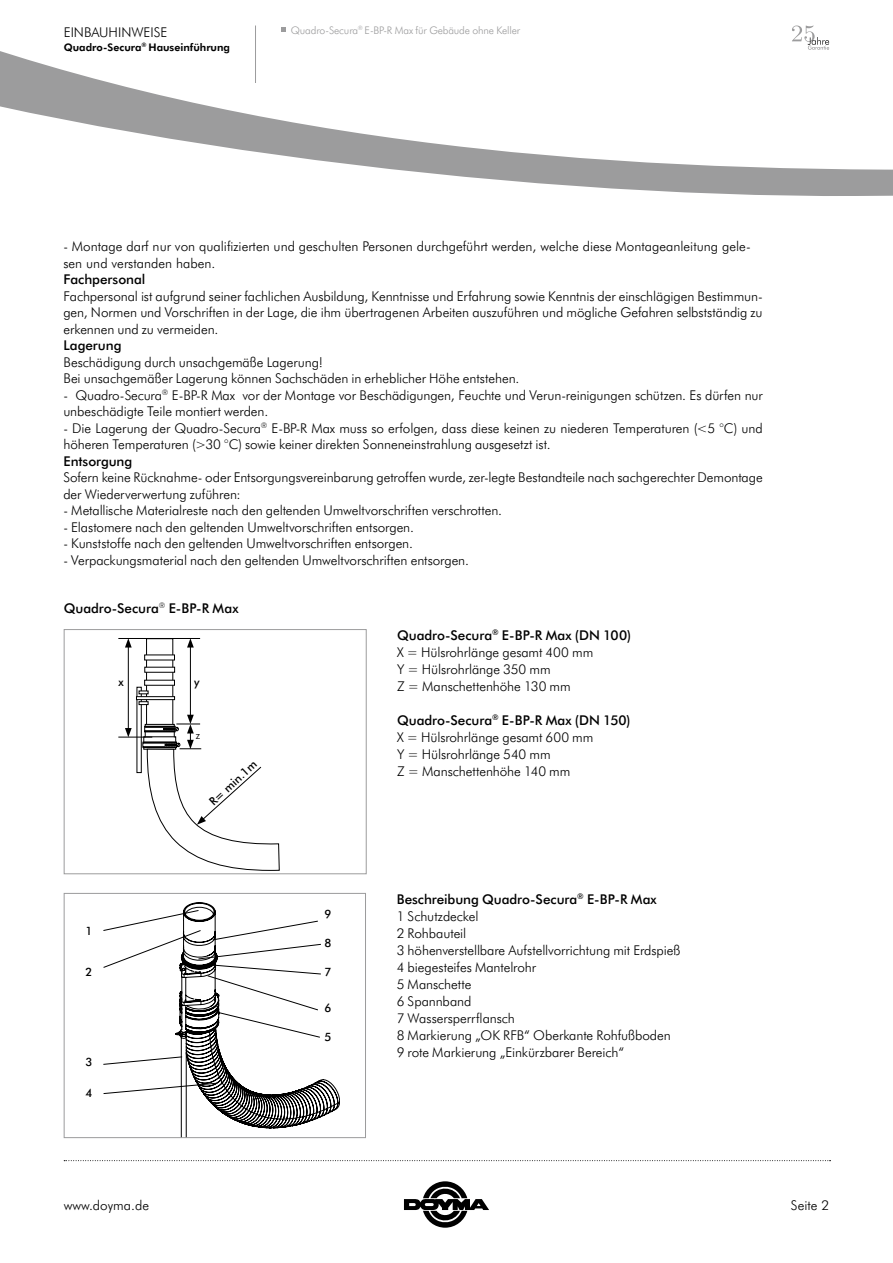
<style>
.page{position:relative;width:893px;height:1263px;background:#fff}
.page>*{position:absolute;margin:0;border:0;box-sizing:border-box;transform-origin:0 0}
.t1{font:300 13.5px/17px "Futura BT";letter-spacing:-.005em;color:#000}
.t2{font:500 13.5px "Futura BT";letter-spacing:-.005em;color:#000}
.t3{font:500 11.55px "Futura BT";color:#000}
.t4{font:300 11.55px "Futura BT";color:#000}
.t5{font:300 10.5px "Futura BT";letter-spacing:-.015em;color:#9c9c9d}
.t6{font:700 10.5px "Futura BT";color:#000}
.s1{font-weight:500}
</style>
<div class="page">
<svg style="left:0;top:25px;width:893px;height:171px"></svg>
<hr style="left:255px;top:26px;width:1px;height:57px;background:#9c9c9d">
<svg style="left:404px;top:1181px;width:85px;height:47px"></svg>
<svg style="left:281px;top:28px;width:5px;height:4px"></svg>
<svg style="left:64px;top:1160px;width:767px;height:1px"></svg>
<svg style="left:137px;top:687px;width:4px;height:86px"></svg>
<div style="left:146px;top:639px;width:27px;height:87px;background:#fff;border:1px solid #000"></div>
<svg style="left:136px;top:696px;width:39px;height:4px"></svg>
<svg style="left:145px;top:680px;width:30px;height:5px"></svg>
<svg style="left:139px;top:691px;width:9px;height:3px"></svg>
<svg style="left:139px;top:702px;width:9px;height:3px"></svg>
<svg style="left:145px;top:655px;width:30px;height:5px"></svg>
<svg style="left:145px;top:667px;width:30px;height:5px"></svg>
<div style="left:64px;top:629px;width:303px;height:245px;border:1px solid #9c9c9d"></div>
<div style="left:64px;top:893px;width:302px;height:245px;border:1px solid #9c9c9d"></div>
<svg style="left:103px;top:902px;width:237px;height:235px"></svg>
<hr style="left:118px;top:638px;width:82px;height:1px;background:#000">
<hr style="left:118px;top:737px;width:34px;height:1px;background:#000">
<hr style="left:128px;top:645px;width:1px;height:85px;background:#000">
<svg style="left:125px;top:728px;width:7px;height:9px"></svg>
<svg style="left:125px;top:639px;width:7px;height:8px"></svg>
<hr style="left:190px;top:645px;width:1px;height:72px;background:#000">
<svg style="left:187px;top:639px;width:7px;height:8px"></svg>
<svg style="left:143px;top:715px;width:136px;height:155px"></svg>
<p class="t1" style="left:64px;top:23px;width:105px">EINBAUHINWEISE</p>
<p class="t6" style="left:64px;top:40px;width:168px">Quadro-Secura<sup>®</sup> Hauseinführung</p>
<p class="t5" style="left:291px;top:23px;width:231px">Quadro-Secura<sup>®</sup> E-BP-R Max für Gebäude ohne Keller</p>
<p class="t1" style="left:63px;top:238px;width:689px;line-height:16.5px">- Montage darf nur von qualifizierten und geschulten Personen durchgeführt werden, welche diese Montageanleitung gele&shy;sen und verstanden haben.</p>
<p class="t2" style="left:63px;top:270px;width:83px">Fachpersonal</p>
<p class="t1" style="left:63px;top:287px;width:701px;line-height:16.5px;text-align:justify">Fachpersonal ist aufgrund seiner fachlichen Ausbildung, Kenntnisse und Erfahrung sowie Kenntnis der einschlägigen Bestimmun&shy;gen, Normen und Vorschriften in der Lage, die ihm übertragenen Arbeiten auszuführen und mögliche Gefahren selbstständig zu erkennen und zu vermeiden.</p>
<p class="t2" style="left:63px;top:336px;width:60px">Lagerung</p>
<p class="t1" style="left:63px;top:353px;width:457px;line-height:16.5px">Beschädigung durch unsachgemäße Lagerung!<br>Bei unsachgemäßer Lagerung können Sachschäden in erheblicher Höhe entstehen.</p>
<p class="t1" style="left:63px;top:386px;width:701px;line-height:16.5px">- Quadro-Secura<sup>®</sup> E-BP-R Max vor der Montage vor Beschädigungen, Feuchte und Verun-reinigungen schützen. Es dürfen nur unbeschädigte Teile montiert werden.</p>
<p class="t1" style="left:63px;top:419px;width:701px;line-height:16.5px">- Die Lagerung der Quadro-Secura<sup>®</sup> E-BP-R Max muss so erfolgen, dass diese keinen zu niederen Temperaturen (&lt;5 °C) und höheren Temperaturen (&gt;30 °C) sowie keiner direkten Sonneneinstrahlung ausgesetzt ist.</p>
<p class="t2" style="left:63px;top:451px;width:70px">Entsorgung</p>
<p class="t1" style="left:63px;top:469px;width:701px;line-height:16.5px">Sofern keine Rücknahme- oder Entsorgungsvereinbarung getroffen wurde, zer-legte Bestandteile nach sachgerechter Demontage der Wiederverwertung zuführen:</p>
<p class="t1" style="left:63px;top:501px;width:440px">- Metallische Materialreste nach den geltenden Umweltvorschriften verschrotten.</p>
<p class="t1" style="left:63px;top:518px;width:352px">- Elastomere nach den geltenden Umweltvorschriften entsorgen.</p>
<p class="t1" style="left:63px;top:534px;width:351px">- Kunststoffe nach den geltenden Umweltvorschriften entsorgen.</p>
<p class="t1" style="left:63px;top:551px;width:407px">- Verpackungsmaterial nach den geltenden Umweltvorschriften entsorgen.</p>
<p class="t2" style="left:64px;top:598px;width:176px">Quadro-Secura<sup>®</sup> E-BP-R Max</p>
<p class="t3" style="left:118px;top:674px;width:7px">x</p>
<p class="t3" style="left:194px;top:674px;width:7px">y</p>
<p class="t3" style="left:85px;top:923px;width:8px">1</p>
<p class="t3" style="left:85px;top:964px;width:8px">2</p>
<p class="t3" style="left:85px;top:1054px;width:8px">3</p>
<p class="t3" style="left:85px;top:1085px;width:8px">4</p>
<p class="t4" style="left:196px;top:727px;width:6px">z</p>
<p class="t3" style="left:206px;top:797px;width:61px;rotate:-43deg">R= min.1m</p>
<p class="t3" style="left:325px;top:905px;width:8px">9</p>
<p class="t3" style="left:325px;top:935px;width:8px">8</p>
<p class="t3" style="left:325px;top:964px;width:8px">7</p>
<p class="t3" style="left:325px;top:1000px;width:8px">6</p>
<p class="t3" style="left:325px;top:1028px;width:8px">5</p>
<p class="t1" style="left:397px;top:626px;width:236px"><span class="s1">Quadro-Secura</span><sup>®</sup> <span class="s1">E-BP-R Max (DN 100)<br></span>X = Hülsrohrlänge gesamt 400 mm<br>Y = Hülsrohrlänge 350 mm<br>Z = Manschettenhöhe 130 mm</p>
<p class="t1" style="left:397px;top:711px;width:235px"><span class="s1">Quadro-Secura</span><sup>®</sup> <span class="s1">E-BP-R Max (DN 150)<br></span>X = Hülsrohrlänge gesamt 600 mm<br>Y = Hülsrohrlänge 540 mm<br>Z = Manschettenhöhe 140 mm</p>
<p class="t1" style="left:397px;top:890px;width:285px"><span class="s1">Beschreibung Quadro-Secura</span><sup>®</sup> <span class="s1">E-BP-R Max<br></span>1 Schutzdeckel<br>2 Rohbauteil<br>3 höhenverstellbare Aufstellvorrichtung mit Erdspieß<br>4 biegesteifes Mantelrohr<br>5 Manschette<br>6 Spannband<br>7 Wassersperrflansch<br>8 Markierung „OK RFB“ Oberkante Rohfußboden<br>9 rote Markierung „Einkürzbarer Bereich“</p>
<p class="t1" style="left:64px;top:1196px;width:87px">www.doyma.de</p>
<p class="t1" style="left:791px;top:1196px;width:40px">Seite 2</p>
</div>
